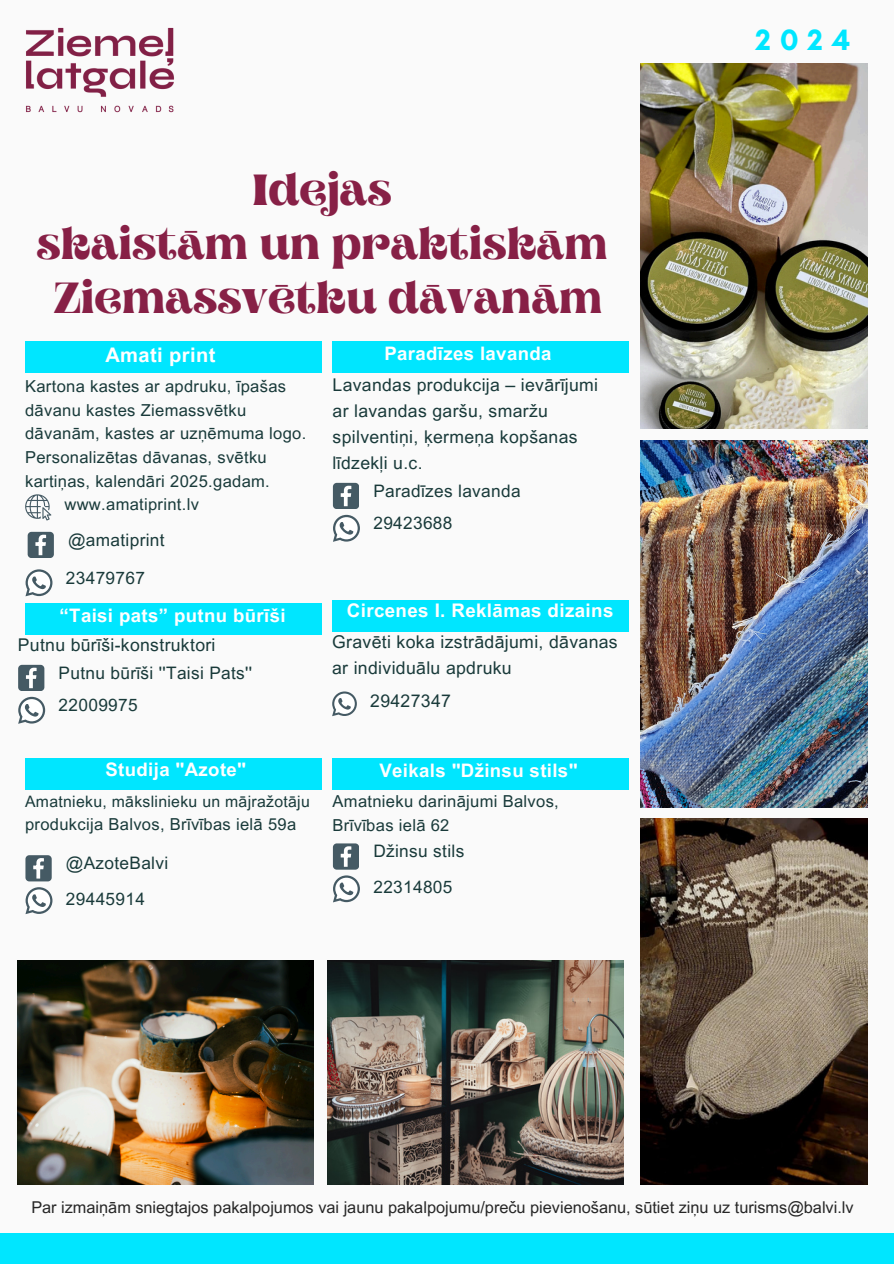
<style>
.page{position:relative;width:894px;height:1264px;background:#fff}
.page>*{position:absolute;margin:0;border:0;box-sizing:border-box;transform-origin:0 0}
.t1{font:700 43.5px/54px "Aprila";letter-spacing:.015em;color:#872046;text-align:center}
.t2{font:700 30px "Glacial Indifference";color:#00e6ff}
.t3{font:700 20.1px "Arial MT Pro";letter-spacing:.02em;color:#fff}
.t4{font:700 18.75px "Arial MT Pro";letter-spacing:.02em;color:#fff}
.t5{font:700 18.6px "Arial MT Pro";letter-spacing:.02em;color:#fff}
.t6{font:17.55px/25.8px "Arial MT Pro";letter-spacing:.02em;color:#193a3a}
.t7{font:17.25px "Arial MT Pro";letter-spacing:.02em;color:#193a3a}
.t8{font:16.5px/23.7px "Arial MT Pro";letter-spacing:.02em;color:#193a3a}
.t9{font:16.35px "Arial MT Pro";color:#262626}
.t10{font:15.75px "Arial MT Pro";letter-spacing:.02em;color:#193a3a}
</style>
<div class="page">
<div style="left:0;top:0;width:893px;height:1263px;background:#fafafa"></div>
<div style="left:0;top:1232px;width:893px;height:31px;background:#00e6ff"></div>
<img style="left:640px;top:63px;width:227px;height:366px">
<img style="left:640px;top:440px;width:227px;height:367px">
<img style="left:640px;top:818px;width:227px;height:365px">
<div style="left:25px;top:341px;width:296px;height:32px;background:#00e6ff"></div>
<svg style="left:28px;top:532px;width:26px;height:25px"></svg>
<svg style="left:25px;top:569px;width:27px;height:27px"></svg>
<div style="left:332px;top:341px;width:296px;height:32px;background:#00e6ff"></div>
<svg style="left:333px;top:483px;width:26px;height:25px"></svg>
<svg style="left:333px;top:515px;width:27px;height:27px"></svg>
<div style="left:25px;top:603px;width:296px;height:31px;background:#00e6ff"></div>
<div style="left:332px;top:600px;width:296px;height:31px;background:#00e6ff"></div>
<svg style="left:18px;top:665px;width:26px;height:25px"></svg>
<svg style="left:18px;top:696px;width:27px;height:27px"></svg>
<svg style="left:332px;top:691px;width:25px;height:25px"></svg>
<div style="left:25px;top:758px;width:296px;height:32px;background:#00e6ff"></div>
<svg style="left:25px;top:855px;width:26px;height:26px"></svg>
<svg style="left:25px;top:887px;width:27px;height:27px"></svg>
<div style="left:332px;top:758px;width:296px;height:32px;background:#00e6ff"></div>
<svg style="left:333px;top:843px;width:26px;height:26px"></svg>
<svg style="left:333px;top:875px;width:27px;height:27px"></svg>
<img style="left:328px;top:960px;width:295px;height:224px">
<img style="left:17px;top:960px;width:296px;height:224px">
<img style="left:26px;top:27px;width:148px;height:86px">
<svg style="left:25px;top:494px;width:26px;height:26px"></svg>
<h4 class="t1" style="left:37px;top:167px;width:571px">Idejas<br>skaistām un praktiskām<br>Ziemassvētku dāvanām</h4>
<h2 class="t3" style="left:105px;top:347px;width:112px">Amati print</h2>
<p class="t8" style="left:25px;top:376px;width:262px">Kartona kastes ar apdruku, īpašas</p>
<p class="t8" style="left:25px;top:400px;width:222px">dāvanu kastes Ziemassvētku</p>
<p class="t8" style="left:25px;top:424px;width:282px">dāvanām, kastes ar uzņēmuma logo.</p>
<p class="t8" style="left:25px;top:447px;width:243px">Personalizētas dāvanas, svētku</p>
<p class="t8" style="left:25px;top:471px;width:246px">kartiņas, kalendāri 2025.gadam.</p>
<p class="t8" style="left:64px;top:495px;width:136px">www.amatiprint.lv</p>
<p class="t7" style="left:68px;top:533px;width:98px">@amatiprint</p>
<h1 class="t7" style="left:66px;top:571px;width:80px">23479767</h1>
<h4 class="t5" style="left:60px;top:608px;width:227px">“Taisi pats” putnu būrīši</h4>
<h4 class="t6" style="left:18px;top:634px;width:199px">Putnu būrīši-konstruktori</h4>
<p class="t7" style="left:59px;top:666px;width:195px">Putnu būrīši ''Taisi Pats''</p>
<h4 class="t7" style="left:59px;top:698px;width:80px">22009975</h4>
<p class="t5" style="left:105px;top:762px;width:142px">Studija "Azote"</p>
<p class="t10" style="left:25px;top:795px;width:286px">Amatnieku, mākslinieku un mājražotāju</p>
<h4 class="t8" style="left:25px;top:814px;width:272px">produkcija Balvos, Brīvības ielā 59a</h4>
<h4 class="t7" style="left:66px;top:856px;width:104px">@AzoteBalvi</h4>
<p class="t7" style="left:66px;top:892px;width:80px">29445914</p>
<h3 class="t5" style="left:384px;top:346px;width:169px">Paradīzes lavanda</h3>
<p class="t6" style="left:332px;top:374px;width:267px">Lavandas produkcija – ievārījumi ar lavandas garšu, smaržu spilventiņi, ķermeņa kopšanas līdzekļi u.c.</p>
<p class="t7" style="left:373px;top:484px;width:149px">Paradīzes lavanda</p>
<h3 class="t7" style="left:373px;top:516px;width:80px">29423688</h3>
<p class="t4" style="left:347px;top:603px;width:268px">Circenes I. Reklāmas dizains</p>
<p class="t6" style="left:332px;top:631px;width:287px">Gravēti koka izstrādājumi, dāvanas ar individuālu apdruku</p>
<h4 class="t6" style="left:370px;top:689px;width:82px">29427347</h4>
<h3 class="t5" style="left:379px;top:763px;width:199px">Veikals "Džinsu stils"</h3>
<p class="t8" style="left:332px;top:791px;width:228px">Amatnieku darinājumi Balvos,<br>Brīvības ielā 62</p>
<h3 class="t7" style="left:373px;top:845px;width:92px">Džinsu stils</h3>
<h4 class="t7" style="left:373px;top:880px;width:80px">22314805</h4>
<h4 class="t2" style="left:755px;top:22px;width:96px">2024</h4>
<p class="t9" style="left:31px;top:1200px;width:823px">Par izmaiņām sniegtajos pakalpojumos vai jaunu pakalpojumu/preču pievienošanu, sūtiet ziņu uz turisms@balvi.lv</p>
</div>
